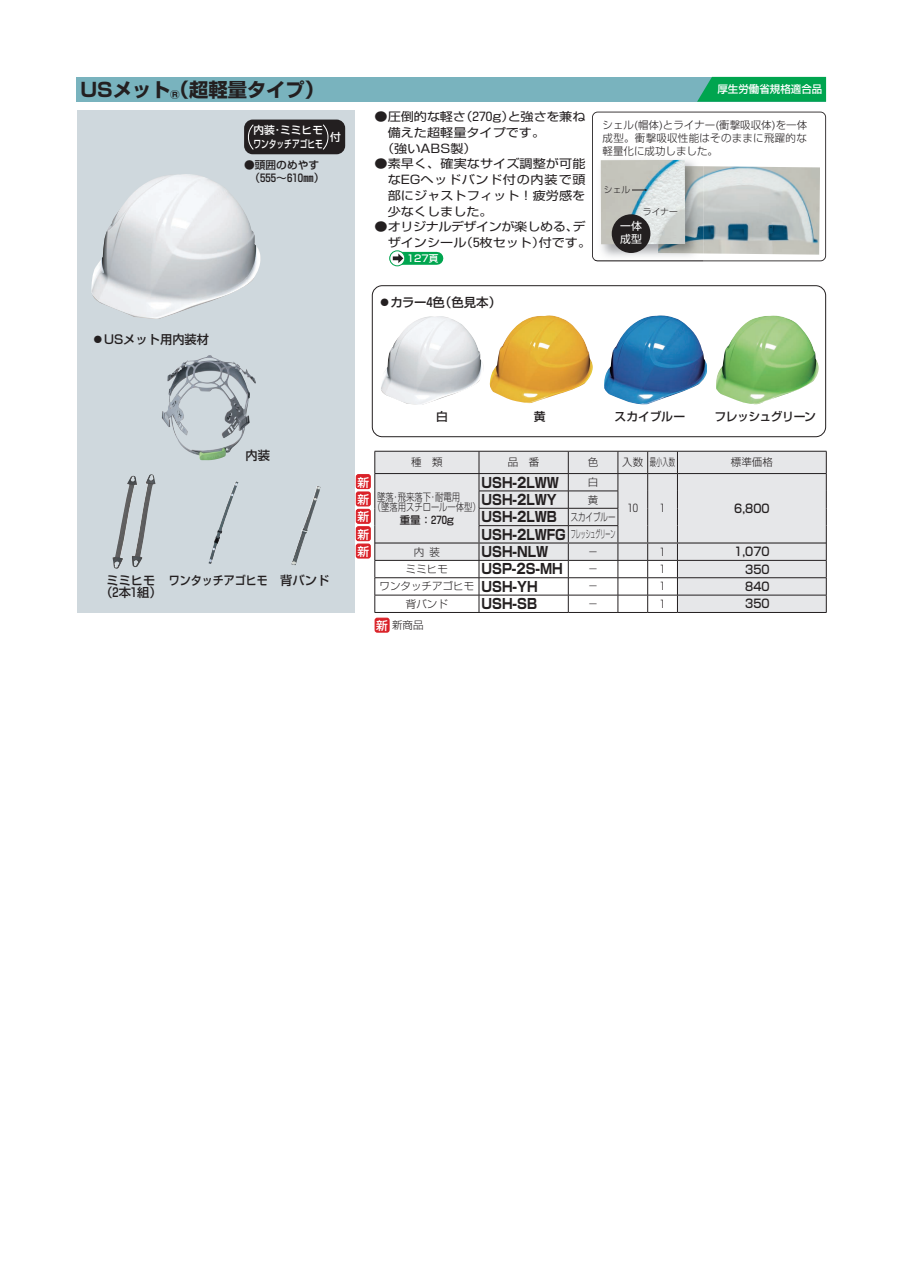
<style>
.page{position:relative;width:903px;height:1275px;background:#fff}
.page>*{position:absolute;margin:0;border:0;box-sizing:border-box;transform-origin:0 0}
.t1{font:700 19.25px "Shin Go Pro";color:#231f20}
.t2{font:700 14px "Shin Go Pro";color:#231f20;scale:.87 1}
.t3{font:12.42px "Shin Go Pro Medium 90 msp RKSJ H";color:#231f20}
.t4{font:500 12.25px/12.2px "Shin Go Pro";color:#231f20;text-align:center}
.t5{font:500 12.25px "Shin Go Pro";color:#231f20;scale:.9 1}
.t6{font:11.9px/15.8px "Shin Go Pro";color:#231f20;text-align:justify;scale:1.11 1}
.t7{font:11.9px/15.8px "Shin Go Pro";letter-spacing:-.02em;color:#231f20;scale:1.11 1}
.t8{font:500 11.9px "Shin Go Pro";color:#231f20;scale:.9 1}
.t9{font:11.9px "Shin Go Pro Medium 90 msp RKSJ H";letter-spacing:-.045em;color:#231f20}
.t10{font:11.9px "Shin Go Pro Medium 90 msp RKSJ H";letter-spacing:-.025em;color:#231f20}
.t11{font:11.72px "Shin Go Pro Medium 90 msp RKSJ H";color:#fff}
.t12{font:10.85px/13.1px "Shin Go Pro Regular 90 msp RKSJ H";color:#fff}
.t13{font:10.67px/13px "Shin Go Pro Medium 90 msp RKSJ H";color:#231f20;text-align:right}
.t14{font:10.67px "Shin Go Pro Medium 90 msp RKSJ H";color:#fff;scale:.72 1}
.t15{font:10.67px "Shin Go Pro Medium 90 msp RKSJ H";color:#fff}
.t16{font:10.5px/12.6px "Shin Go Pro Light 90 msp RKSJ H";color:#231f20;text-align:justify}
.t17{font:300 10.5px "Shin Go Pro";color:#231f20}
.t18{font:300 10.5px/10.5px "Shin Go Pro";color:#231f20;scale:.79 1}
.t19{font:300 10.5px "Shin Go Pro";color:#231f20;scale:.47 1}
.t20{font:500 10.5px "Shin Go Pro";color:#fff}
.t21{font:500 10.5px "Shin Go Pro";color:#231f20}
.t22{font:500 9.62px "Shin Go Pro";color:#fff}
.t23{font:8.75px "Shin Go Pro Light 90 msp RKSJ H";color:#231f20}
.s1{font-weight:700}
.s2{font-family:"Gothic MB101 Pro"}
.s3{font-weight:300;font-size:10.5px}
.s4{font-weight:700;font-size:14px}
.s5{font-family:"Gothic MB101 Pro";font-weight:700;font-size:14px}
.s6{font-family:"Shin Go Pro Medium 90 msp RKSJ H";font-size:11.72px;color:#fff}
</style>
<div class="page">
<div style="left:77px;top:110px;width:278px;height:503px;background:#cfd8dd"></div>
<div style="left:77px;top:77px;width:749px;height:25px;background:#79b3be"></div>
<svg style="left:697px;top:77px;width:129px;height:25px"></svg>
<div style="left:372px;top:285px;width:454px;height:152px;border:1px solid #231f20;border-radius:10px"></div>
<img style="left:91px;top:174px;width:169px;height:145px">
<img style="left:604px;top:315px;width:103px;height:89px">
<img style="left:716px;top:315px;width:103px;height:89px">
<img style="left:490px;top:315px;width:103px;height:88px">
<img style="left:381px;top:316px;width:103px;height:89px">
<img style="left:291px;top:486px;width:30px;height:79px">
<img style="left:209px;top:481px;width:29px;height:83px">
<img style="left:113px;top:474px;width:43px;height:95px">
<div style="left:244px;top:120px;width:101px;height:34px;background:#231f20;border-radius:9px"></div>
<svg style="left:247px;top:124px;width:82px;height:26px"></svg>
<svg style="left:592px;top:112px;width:234px;height:149px"></svg>
<div style="left:612px;top:214px;width:38px;height:39px;background:#231f20;border-radius:50%"></div>
<img style="left:162px;top:355px;width:47px;height:72px">
<div style="left:375px;top:618px;width:14px;height:14px;background:#da2128;border-radius:2px"></div>
<div style="left:375px;top:618px;width:15px;height:15px;border:1px solid #da2128;border-radius:2px"></div>
<div style="left:396px;top:252px;width:41px;height:13px;background:#00a54f"></div>
<svg style="left:390px;top:251px;width:15px;height:15px"></svg>
<div style="left:389px;top:251px;width:16px;height:15px;border:1px solid #00a54f;border-radius:50%"></div>
<svg style="left:393px;top:253px;width:10px;height:10px"></svg>
<svg style="left:374px;top:451px;width:453px;height:162px"></svg>
<hr style="left:618px;top:542px;width:30px;height:1px;background:#231f20">
<hr style="left:568px;top:542px;width:50px;height:1px;background:#231f20">
<hr style="left:479px;top:542px;width:89px;height:1px;background:#231f20">
<hr style="left:375px;top:542px;width:104px;height:1px;background:#231f20">
<div style="left:356px;top:544px;width:14px;height:14px;background:#da2128;border-radius:2px"></div>
<div style="left:356px;top:543px;width:15px;height:16px;border:1px solid #da2128;border-radius:2px"></div>
<div style="left:356px;top:527px;width:14px;height:14px;background:#da2128;border-radius:2px"></div>
<div style="left:356px;top:526px;width:15px;height:15px;border:1px solid #da2128;border-radius:2px"></div>
<div style="left:356px;top:509px;width:14px;height:14px;background:#da2128;border-radius:2px"></div>
<div style="left:356px;top:509px;width:15px;height:15px;border:1px solid #da2128;border-radius:2px"></div>
<div style="left:356px;top:492px;width:14px;height:14px;background:#da2128;border-radius:2px"></div>
<div style="left:356px;top:491px;width:15px;height:15px;border:1px solid #da2128;border-radius:2px"></div>
<div style="left:356px;top:475px;width:14px;height:14px;background:#da2128;border-radius:2px"></div>
<div style="left:356px;top:474px;width:15px;height:15px;border:1px solid #da2128;border-radius:2px"></div>
<h1 class="t1" style="left:80px;top:74px;width:245px">USメットR（超軽量タイプ）</h1>
<p class="t20" style="left:717px;top:81px;width:106px">厚生労働省規格適合品</p>
<p class="t4" style="left:92px;top:331px;width:119px"><span class="s1">◦</span>USメット用内装材</p>
<p class="t15" style="left:253px;top:121px;width:71px">内装･ミミヒモ</p>
<p class="t13" style="left:244px;top:157px;width:77px">●頭囲のめやす(555～610㎜)</p>
<p class="t15" style="left:330px;top:128px;width:12px">付</p>
<p class="t14" style="left:253px;top:135px;width:98px">ワンタッチアゴヒモ</p>
<p class="t6" style="left:375px;top:107px;width:191px">●圧倒的な軽さ（270g）と強さを兼ね</p>
<p class="t6" style="left:388px;top:123px;width:143px">備えた超軽量タイプです。</p>
<p class="t6" style="left:375px;top:139px;width:93px">　（強いABS製）</p>
<p class="t6" style="left:388px;top:154px;width:180px;text-indent:-13px">●素早く、確実なサイズ調整が可能なEGヘッドバンド付の内装で頭部にジャストフィット！疲労感を少なくしました。</p>
<p class="t7" style="left:388px;top:217px;width:185px;text-indent:-13px">●オリジナルデザインが楽しめる、デザインシール（5枚セット）付です。</p>
<p class="t22" style="left:407px;top:250px;width:33px">127頁</p>
<p class="t3" style="left:378px;top:292px;width:124px">●カラー4色（色見本）</p>
<p class="t16" style="left:602px;top:118px;width:206px">シェル(帽体)とライナー(衝撃吸収体)を一体成型。衝撃吸収性能はそのままに飛躍的な軽量化に成功しました。</p>
<p class="t23" style="left:604px;top:182px;width:28px">シェル</p>
<p class="t23" style="left:643px;top:205px;width:36px">ライナー</p>
<p class="t12" style="left:620px;top:218px;width:23px">一体成型</p>
<p class="t4" style="left:246px;top:447px;width:26px">内装</p>
<p class="t4" style="left:100px;top:572px;width:63px">ミミヒモ（2本1組）</p>
<p class="t5" style="left:169px;top:570px;width:180px">ワンタッチアゴヒモ 背バンド</p>
<p class="t10" style="left:436px;top:407px;width:13px">白</p>
<p class="t10" style="left:534px;top:407px;width:13px">黄</p>
<p class="t10" style="left:614px;top:407px;width:72px">スカイブルー</p>
<p class="t9" style="left:714px;top:407px;width:103px">フレッシュグリーン</p>
<p class="t11" style="left:357px;top:472px;width:13px">新</p>
<p class="t11" style="left:357px;top:490px;width:13px">新</p>
<p class="t11" style="left:357px;top:507px;width:13px">新</p>
<p class="t11" style="left:357px;top:524px;width:13px">新</p>
<p class="t11" style="left:357px;top:542px;width:13px">新</p>
<p class="t17" style="left:411px;top:454px;width:33px">種　類</p>
<p class="t17" style="left:508px;top:454px;width:33px">品　番</p>
<p class="t17" style="left:588px;top:454px;width:12px">色</p>
<p class="t17" style="left:622px;top:454px;width:54px">入数 最小入数</p>
<p class="t17" style="left:731px;top:454px;width:43px">標準価格</p>
<p class="t18" style="left:373px;top:490px;width:138px;text-indent:4px">墜落・飛来落下・耐電用<br>（墜落用スチロール一体型）</p>
<p class="t21" style="left:400px;top:511px;width:56px">重量：270g</p>
<p class="t2" style="left:481px;top:471px;width:91px">USH-<span class="s2">2</span>LWW</p>
<p class="t17" style="left:588px;top:474px;width:12px">白</p>
<p class="t2" style="left:481px;top:488px;width:88px">USH-<span class="s2">2</span>LWY</p>
<p class="t17" style="left:588px;top:491px;width:12px">黄</p>
<p class="t2" style="left:481px;top:506px;width:156px">USH-<span class="s2">2</span>LWB <span class="s3">スカイブルー</span></p>
<p class="t19" style="left:481px;top:526px;width:286px"><span class="s4">USH-</span><span class="s5">2</span><span class="s4">LWFG</span> フレッシュグリーン</p>
<p class="t17" style="left:627px;top:499px;width:12px">10</p>
<p class="t17" style="left:660px;top:499px;width:7px">1</p>
<p class="t8" style="left:734px;top:498px;width:41px">6,800</p>
<p class="t17" style="left:414px;top:543px;width:28px">内　装</p>
<p class="t2" style="left:481px;top:541px;width:78px">USH-NLW</p>
<p class="t17" style="left:588px;top:543px;width:12px">－</p>
<p class="t17" style="left:660px;top:543px;width:7px">1</p>
<p class="t8" style="left:734px;top:542px;width:41px">1,070</p>
<p class="t17" style="left:406px;top:560px;width:43px">ミミヒモ</p>
<p class="t2" style="left:481px;top:558px;width:95px">USP-<span class="s2">2</span>S-MH</p>
<p class="t17" style="left:588px;top:560px;width:12px">－</p>
<p class="t17" style="left:660px;top:560px;width:7px">1</p>
<p class="t8" style="left:745px;top:559px;width:29px">350</p>
<p class="t17" style="left:380px;top:578px;width:159px">ワンタッチアゴヒモ <span class="s4">USH-YH</span></p>
<p class="t17" style="left:588px;top:578px;width:12px">－</p>
<p class="t17" style="left:660px;top:578px;width:7px">1</p>
<p class="t8" style="left:745px;top:577px;width:29px">840</p>
<p class="t17" style="left:406px;top:595px;width:43px">背バンド</p>
<p class="t2" style="left:481px;top:593px;width:65px">USH-SB</p>
<p class="t17" style="left:588px;top:595px;width:12px">－</p>
<p class="t17" style="left:660px;top:595px;width:7px">1</p>
<p class="t8" style="left:745px;top:594px;width:29px">350</p>
<p class="t16" style="left:376px;top:617px;width:49px"><span class="s6">新</span>新商品</p>
</div>
